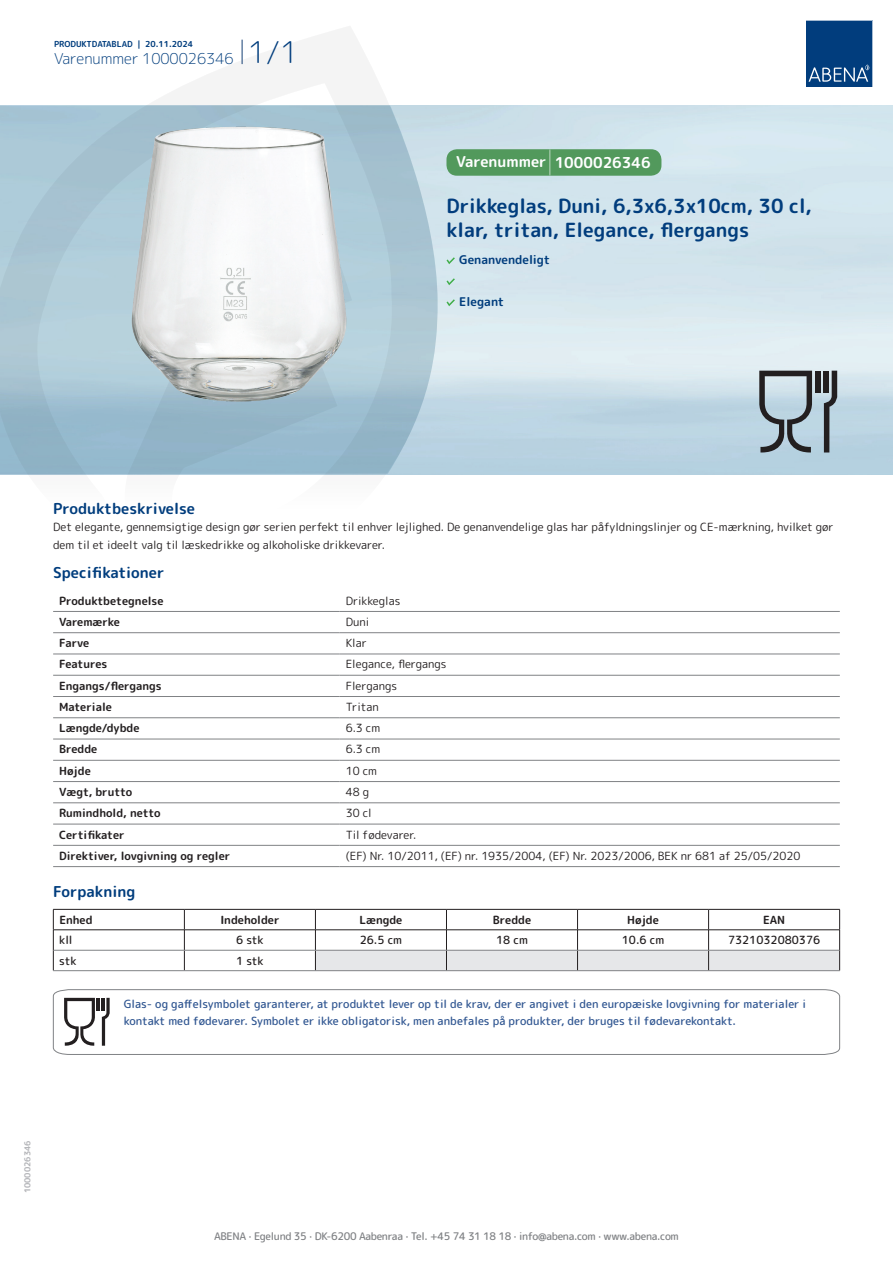
<style>
.page{position:relative;width:893px;height:1263px;background:#fff}
.page>*{position:absolute;margin:0;border:0;box-sizing:border-box;transform-origin:0 0}
.t1{font:700 19.5px/24px "Rounded Mplus 1 c";color:#013d7d}
.t2{font:700 15px "Rounded Mplus 1 c";color:#013d7d}
.t3{font:300 15px "Rounded Mplus 1 c";color:#013d7d}
.t4{font:700 15px "Rounded Mplus 1 c";color:#fff}
.t5{font:700 12px "Rounded Mplus 1 c";color:#013d7d}
.t6{font:11.25px/18px "Rounded Mplus 1 c";color:#231f20}
.t7{font:500 11.25px/16.5px "Rounded Mplus 1 c";color:#305691}
.t8{font:700 11.25px "Rounded Mplus 1 c";color:#231f20}
.t9{font:500 11.25px "Rounded Mplus 1 c";color:#231f20}
.t10{font:500 10.5px "Rounded Mplus 1 c";letter-spacing:-.03em;color:#808285}
.t11{font:700 8.25px "Rounded Mplus 1 c";color:#013d7d}
.t12{font:700 8.25px "Rounded Mplus 1 c";color:#b2b3b7}
.s1{font-size:30px}
.s2{font-size:25.5px}
</style>
<div class="page">
<img style="left:439px;top:106px;width:454px;height:368px">
<svg style="left:0;top:26px;width:439px;height:449px"></svg>
<svg style="left:0;top:106px;width:438px;height:368px;background:#a6c4d3"></svg>
<svg style="left:242px;top:40px;width:1px;height:24px"></svg>
<svg style="left:806px;top:20px;width:67px;height:67px;background:#144b86"></svg>
<img style="left:132px;top:127px;width:214px;height:275px">
<hr style="left:53px;top:611px;width:287px;height:1px;background:#808285">
<hr style="left:340px;top:611px;width:500px;height:1px;background:#808285">
<hr style="left:53px;top:632px;width:287px;height:1px;background:#808285">
<hr style="left:340px;top:632px;width:500px;height:1px;background:#808285">
<hr style="left:53px;top:654px;width:287px;height:1px;background:#808285">
<hr style="left:340px;top:654px;width:500px;height:1px;background:#808285">
<hr style="left:53px;top:675px;width:287px;height:1px;background:#808285">
<hr style="left:340px;top:675px;width:500px;height:1px;background:#808285">
<hr style="left:53px;top:696px;width:287px;height:1px;background:#808285">
<hr style="left:340px;top:696px;width:500px;height:1px;background:#808285">
<hr style="left:53px;top:717px;width:287px;height:1px;background:#808285">
<hr style="left:340px;top:717px;width:500px;height:1px;background:#808285">
<hr style="left:53px;top:739px;width:287px;height:1px;background:#808285">
<hr style="left:340px;top:739px;width:500px;height:1px;background:#808285">
<hr style="left:53px;top:760px;width:287px;height:1px;background:#808285">
<hr style="left:340px;top:760px;width:500px;height:1px;background:#808285">
<hr style="left:53px;top:781px;width:287px;height:1px;background:#808285">
<hr style="left:340px;top:781px;width:500px;height:1px;background:#808285">
<hr style="left:53px;top:802px;width:287px;height:1px;background:#808285">
<hr style="left:340px;top:802px;width:500px;height:1px;background:#808285">
<hr style="left:53px;top:824px;width:287px;height:1px;background:#808285">
<hr style="left:340px;top:824px;width:500px;height:1px;background:#808285">
<hr style="left:53px;top:845px;width:287px;height:1px;background:#808285">
<hr style="left:340px;top:845px;width:500px;height:1px;background:#808285">
<hr style="left:53px;top:866px;width:287px;height:1px;background:#808285">
<hr style="left:340px;top:866px;width:500px;height:1px;background:#808285">
<hr style="left:53px;top:909px;width:131px;height:1px;background:#231f20">
<hr style="left:184px;top:909px;width:131px;height:1px;background:#231f20">
<hr style="left:53px;top:929px;width:131px;height:1px;background:#231f20">
<hr style="left:184px;top:929px;width:131px;height:1px;background:#231f20">
<svg style="left:53px;top:909px;width:1px;height:61px"></svg>
<svg style="left:184px;top:909px;width:1px;height:61px"></svg>
<svg style="left:315px;top:909px;width:525px;height:61px"></svg>
<hr style="left:54px;top:950px;width:130px;height:1px;background:#808285">
<hr style="left:184px;top:950px;width:131px;height:1px;background:#808285">
<hr style="left:315px;top:950px;width:131px;height:1px;background:#808285">
<hr style="left:446px;top:950px;width:131px;height:1px;background:#808285">
<hr style="left:577px;top:950px;width:132px;height:1px;background:#808285">
<hr style="left:709px;top:950px;width:130px;height:1px;background:#808285">
<hr style="left:53px;top:970px;width:131px;height:1px;background:#808285">
<hr style="left:184px;top:970px;width:131px;height:1px;background:#808285">
<hr style="left:315px;top:970px;width:131px;height:1px;background:#808285">
<hr style="left:446px;top:970px;width:131px;height:1px;background:#808285">
<hr style="left:577px;top:970px;width:132px;height:1px;background:#808285">
<hr style="left:709px;top:970px;width:131px;height:1px;background:#808285">
<svg style="left:53px;top:989px;width:787px;height:66px"></svg>
<svg style="left:824px;top:371px;width:13px;height:81px"></svg>
<div style="left:815px;top:371px;width:5px;height:22px;background:#231f20"></div>
<div style="left:823px;top:371px;width:6px;height:22px;background:#231f20"></div>
<svg style="left:759px;top:371px;width:53px;height:81px;background:#909ea7"></svg>
<svg style="left:446px;top:257px;width:9px;height:7px"></svg>
<svg style="left:446px;top:278px;width:9px;height:7px"></svg>
<svg style="left:446px;top:299px;width:9px;height:7px"></svg>
<div style="left:446px;top:149px;width:215px;height:27px;background:#52995c;border-radius:10px"></div>
<p class="t11" style="left:54px;top:38px;width:141px">PRODUKTDATABLAD | 20.11.2024</p>
<h2 class="t3" style="left:54px;top:48px;width:246px">Varenummer 1000026346 <span class="s1">1/1</span></h2>
<h2 class="t4" style="left:456px;top:152px;width:196px">Varenummer <span class="s2">|</span> 1000026346</h2>
<h1 class="t1" style="left:446px;top:194px;width:367px">Drikkeglas, Duni, 6,3x6,3x10cm, 30 cl, klar, tritan, Elegance, flergangs</h1>
<p class="t5" style="left:459px;top:251px;width:92px">Genanvendeligt</p>
<p class="t5" style="left:459px;top:293px;width:46px">Elegant</p>
<h2 class="t2" style="left:53px;top:498px;width:143px">Produktbeskrivelse</h2>
<p class="t6" style="left:53px;top:517px;width:782px">Det elegante, gennemsigtige design gør serien perfekt til enhver lejlighed. De genanvendelige glas har påfyldningslinjer og CE-mærkning, hvilket gør dem til et ideelt valg til læskedrikke og alkoholiske drikkevarer.</p>
<h2 class="t2" style="left:53px;top:562px;width:113px">Specifikationer</h2>
<p class="t8" style="left:59px;top:592px;width:106px">Produktbetegnelse</p>
<p class="t6" style="left:346px;top:591px;width:56px">Drikkeglas</p>
<p class="t8" style="left:59px;top:614px;width:62px">Varemærke</p>
<p class="t6" style="left:346px;top:613px;width:25px">Duni</p>
<p class="t8" style="left:59px;top:635px;width:32px">Farve</p>
<p class="t6" style="left:346px;top:634px;width:23px">Klar</p>
<p class="t8" style="left:59px;top:656px;width:50px">Features</p>
<p class="t6" style="left:346px;top:655px;width:102px">Elegance, flergangs</p>
<p class="t8" style="left:59px;top:678px;width:104px">Engangs/flergangs</p>
<p class="t6" style="left:346px;top:676px;width:53px">Flergangs</p>
<p class="t8" style="left:59px;top:699px;width:54px">Materiale</p>
<p class="t6" style="left:346px;top:698px;width:35px">Tritan</p>
<p class="t8" style="left:59px;top:720px;width:82px">Længde/dybde</p>
<p class="t6" style="left:346px;top:719px;width:36px">6.3 cm</p>
<p class="t8" style="left:59px;top:741px;width:40px">Bredde</p>
<p class="t6" style="left:346px;top:740px;width:36px">6.3 cm</p>
<p class="t8" style="left:59px;top:763px;width:33px">Højde</p>
<p class="t6" style="left:346px;top:762px;width:33px">10 cm</p>
<p class="t8" style="left:59px;top:784px;width:75px">Vægt, brutto</p>
<p class="t6" style="left:346px;top:783px;width:25px">48 g</p>
<p class="t8" style="left:59px;top:805px;width:103px">Rumindhold, netto</p>
<p class="t6" style="left:346px;top:804px;width:28px">30 cl</p>
<p class="t8" style="left:59px;top:826px;width:67px">Certifikater</p>
<p class="t6" style="left:346px;top:825px;width:72px">Til fødevarer.</p>
<p class="t8" style="left:59px;top:848px;width:173px">Direktiver, lovgivning og regler</p>
<p class="t6" style="left:346px;top:847px;width:456px">(EF) Nr. 10/2011, (EF) nr. 1935/2004, (EF) Nr. 2023/2006, BEK nr 681 af 25/05/2020</p>
<h2 class="t2" style="left:53px;top:881px;width:84px">Forpakning</h2>
<p class="t8" style="left:59px;top:912px;width:35px">Enhed</p>
<p class="t8" style="left:220px;top:912px;width:61px">Indeholder</p>
<p class="t8" style="left:359px;top:912px;width:44px">Længde</p>
<p class="t8" style="left:493px;top:912px;width:40px">Bredde</p>
<p class="t8" style="left:627px;top:912px;width:33px">Højde</p>
<p class="t8" style="left:763px;top:912px;width:24px">EAN</p>
<p class="t9" style="left:59px;top:932px;width:15px">kll</p>
<p class="t9" style="left:236px;top:932px;width:29px">6 stk</p>
<p class="t9" style="left:360px;top:932px;width:44px">26.5 cm</p>
<p class="t9" style="left:496px;top:932px;width:33px">18 cm</p>
<p class="t9" style="left:622px;top:932px;width:44px">10.6 cm</p>
<p class="t9" style="left:728px;top:932px;width:94px">7321032080376</p>
<p class="t9" style="left:59px;top:952px;width:19px">stk</p>
<p class="t9" style="left:236px;top:952px;width:29px">1 stk</p>
<p class="t7" style="left:124px;top:996px;width:684px">Glas- og gaffelsymbolet garanterer, at produktet lever op til de krav, der er angivet i den europæiske lovgivning for materialer i kontakt med fødevarer. Symbolet er ikke obligatorisk, men anbefales på produkter, der bruges til fødevarekontakt.</p>
<p class="t12" style="left:22px;top:1193px;width:54px;rotate:-90deg">1000026346</p>
<p class="t10" style="left:214px;top:1229px;width:466px">ABENA · Egelund 35 · DK-6200 Aabenraa · Tel. +45 74 31 18 18 · info@abena.com · www.abena.com</p>
</div>
